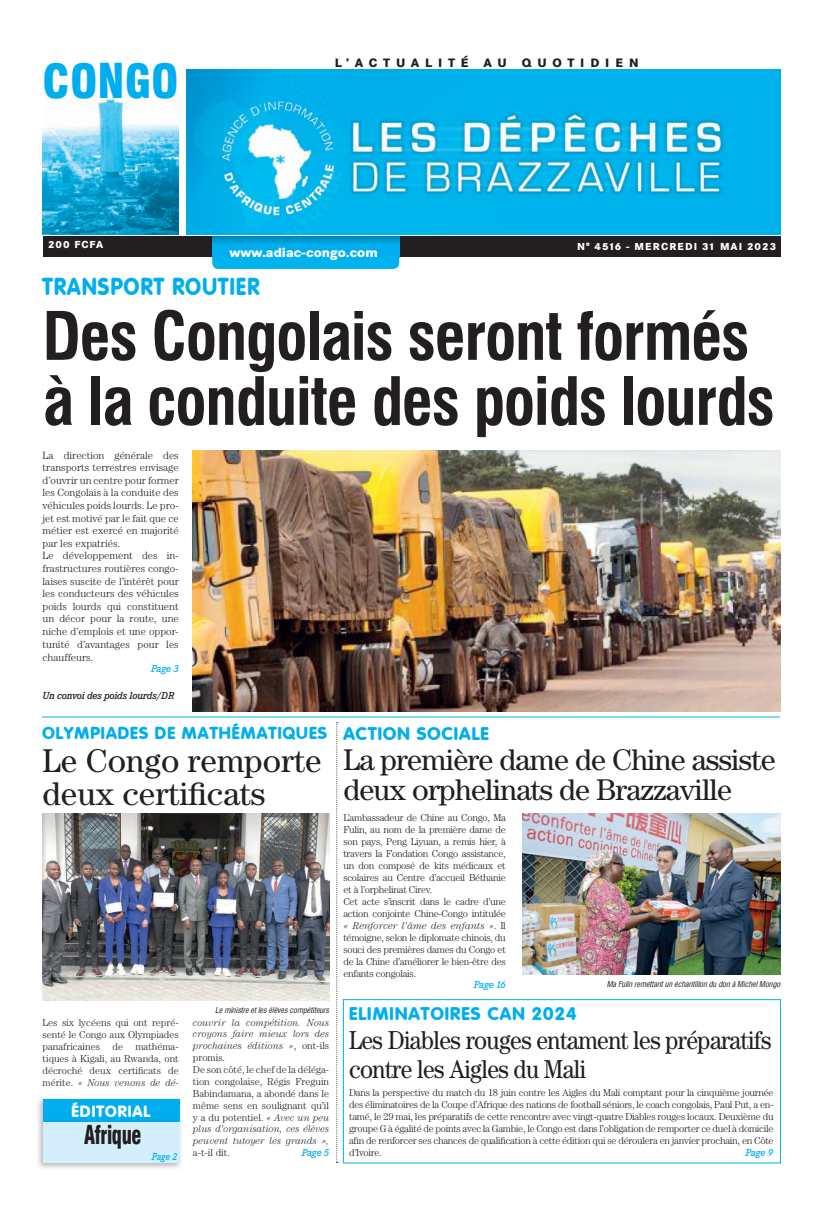
<style>
.page{position:relative;width:823px;height:1205px;background:#fff}
.page>*{position:absolute;margin:0;border:0;box-sizing:border-box;transform-origin:0 0}
.t1{font:700 65px/65px "Corporate Condensed";letter-spacing:-.02em;color:#231f20}
.t2{font:900 46px "Corporate Condensed";color:#00aeef}
.t3{font:33px/33px "Century";color:#231f20}
.t4{font:30px/30px "Century";letter-spacing:-.025em;color:#231f20}
.t5{font:26px/29px "Century";letter-spacing:-.025em;color:#231f20;scale:.9 1}
.t6{font:900 25px "Corporate Condensed";letter-spacing:-.025em;color:#231f20;scale:.8 1}
.t7{font:800 24px "Corporate Rounded";letter-spacing:.06em;color:#00aeef;scale:.89 1}
.t8{font:800 18px "Corporate Rounded";letter-spacing:.06em;color:#00aeef}
.t9{font:800 17px "Corporate Rounded";letter-spacing:.06em;color:#00aeef}
.t10{font:800 16px "Corporate Rounded";letter-spacing:.06em;color:#fff}
.t11{font:800 13px "Corporate SBQ";color:#fff}
.t12{font:800 12px "Corporate SBQ";letter-spacing:.485em;color:#231f20}
.t13{font:300 10.5px/12.6px "Century";color:#231f20}
.t14{font:300 10px/12px "Century";letter-spacing:-.025em;color:#231f20;text-align:justify}
.t15{font:300 10px/12px "Century";color:#231f20}
.t16{font:italic 300 10px/11px "Century";color:#231f20;scale:.95 1}
.t17{font:800 10px "Corporate SBQ";letter-spacing:.1em;color:#fff}
.t18{font:italic 500 10px "Corporate EBQ";letter-spacing:-.025em;color:#231f20}
.t19{font:italic 500 10px "Corporate EBQ";letter-spacing:-.025em;color:#00aeef}
.t20{font:italic 500 10px "Corporate EBQ";letter-spacing:-.025em;color:#00aeef;scale:.89 1}
.t21{font:italic 8px "Corporate Condensed";color:#231f20}
.s1{font-style:italic}
</style>
<div class="page">
<img style="left:43px;top:98px;width:136px;height:137px">
<img style="left:186px;top:69px;width:594px;height:166px">
<div style="left:43px;top:236px;width:737px;height:21px;background:#231f20"></div>
<div style="left:212px;top:257px;width:187px;height:12px;background:#00b3ef"></div>
<svg style="left:212px;top:236px;width:187px;height:21px;background:#00a4e1"></svg>
<img style="left:38px;top:1098px;width:143px;height:71px">
<div style="left:43px;top:1099px;width:136px;height:23px;background:#00aeef"></div>
<img style="left:38px;top:1118px;width:143px;height:11px">
<img style="left:43px;top:1118px;width:136px;height:4px">
<div style="left:43px;top:1122px;width:136px;height:40px;background:#d4effb"></div>
<hr style="left:342px;top:999px;width:438px;height:1px;background:#00aeef">
<img style="left:193px;top:450px;width:587px;height:261px">
<img style="left:522px;top:813px;width:258px;height:162px">
<img style="left:43px;top:813px;width:286px;height:187px">
<hr style="left:342px;top:1162px;width:438px;height:1px;background:#00aeef">
<hr style="left:342px;top:999px;width:1px;height:163px;background:#00aeef">
<hr style="left:779px;top:999px;width:1px;height:164px;background:#00aeef">
<svg style="left:336px;top:722px;width:1px;height:441px"></svg>
<hr style="left:42px;top:716px;width:737px;height:1px;background:#00aeef">
<h2 class="t2" style="left:43px;top:54px;width:137px">CONGO</h2>
<p class="t12" style="left:334px;top:55px;width:305px">L’ACTUALITÉ AU QUOTIDIEN</p>
<p class="t17" style="left:48px;top:238px;width:57px">200 FCFA</p>
<p class="t17" style="left:576px;top:240px;width:200px">N° 4516 - MERCREDI 31 MAI 2023</p>
<h3 class="t11" style="left:229px;top:245px;width:150px">www.adiac-congo.com</h3>
<h3 class="t7" style="left:43px;top:272px;width:245px">TRANSPORT ROUTIER</h3>
<h1 class="t1" style="left:43px;top:304px;width:733px">Des Congolais seront formés à la conduite des poids lourds</h1>
<p class="t13" style="left:43px;top:448px;width:138px">La direction générale des transports terrestres envisage d’ouvrir un centre pour former les Congolais à la conduite des véhicules poids lourds. Le pro&shy;jet est motivé par le fait que ce métier est exercé en majorité par les expatriés.<br>Le développement des in&shy;frastructures routières congo&shy;laises suscite de l’intérêt pour les conducteurs des véhicules poids lourds qui constituent un décor pour la route, une niche d’emplois et une oppor&shy;tunité d’avantages pour les chauffeurs.</p>
<p class="t19" style="left:151px;top:662px;width:29px">Page 3</p>
<p class="t18" style="left:43px;top:690px;width:133px">Un convoi des poids lourds/DR</p>
<h3 class="t8" style="left:343px;top:723px;width:147px">ACTION SOCIALE</h3>
<h3 class="t4" style="left:343px;top:744px;width:433px">La première dame de Chine assiste deux orphelinats de Brazzaville</h3>
<p class="t14" style="left:343px;top:811px;width:164px;text-align:left">L’ambassadeur de Chine au Congo, Ma Fulin, au nom de la première dame de son pays, Peng Liyuan, a remis hier, à travers la Fondation Congo assistance, un don composé de kits médicaux et scolaires au Centre d’accueil Béthanie et à l’orphelinat Cirev.<br>Cet acte s’inscrit dans le cadre d’une action conjointe Chine-Congo intitulée <span class="s1">« Renforcer l’âme des enfants »</span>. Il témoigne, selon le diplomate chinois, du souci des premières dames du Congo et de la Chine d’améliorer le bien-être des enfants congolais.</p>
<p class="t19" style="left:473px;top:978px;width:33px">Page 16</p>
<h3 class="t9" style="left:43px;top:723px;width:286px">OLYMPIADES DE MATHÉMATIQUES</h3>
<h3 class="t3" style="left:43px;top:743px;width:280px">Le Congo remporte deux certificats</h3>
<p class="t21" style="left:606px;top:979px;width:175px">Ma Fulin remettant un échantillon du don à Michel Mongo</p>
<p class="t21" style="left:215px;top:1005px;width:115px">Le ministre et les élèves compétiteurs</p>
<h3 class="t8" style="left:349px;top:1003px;width:229px">ELIMINATOIRES CAN 2024</h3>
<h3 class="t5" style="left:349px;top:1025px;width:470px">Les Diables rouges entament les préparatifs contre les Aigles du Mali</h3>
<p class="t14" style="left:349px;top:1086px;width:426px">Dans la perspective du match du 18 juin contre les Aigles du Mali comptant pour la cinquième journée des éliminatoires de la Coupe d’Afrique des nations de football séniors, le coach congolais, Paul Put, a en&shy;tamé, le 29 mai, les préparatifs de cette rencontre avec vingt-quatre Diables rouges locaux. Deuxième du groupe G à égalité de points avec la Gambie, le Congo est dans l’obligation de remporter ce duel à domicile afin de renforcer ses chances de qualification à cette édition qui se déroulera en janvier prochain, en Côte d’Ivoire.</p>
<p class="t14" style="left:43px;top:1016px;width:138px">Les six lycéens qui ont repré&shy;senté le Congo aux Olympiades panafricaines de mathéma&shy;tiques à Kigali, au Rwanda, ont décroché deux certificats de mérite. <span class="s1">« Nous venons de dé-</span></p>
<p class="t16" style="left:193px;top:1017px;width:145px">couvrir la compétition. Nous croyons faire mieux lors des</p>
<p class="t15" style="left:193px;top:1039px;width:138px"><span class="s1">prochaines éditions »</span>, ont-ils promis.<br>De son côté, le chef de la déléga&shy;tion congolaise, Régis Freguin<br>Babindamana, a abondé dans le même sens en soulignant qu’il y a du potentiel. <span class="s1">« Avec un peu</span></p>
<p class="t16" style="left:193px;top:1122px;width:145px;line-height:12px">plus d’organisation, ces élèves peuvent tutoyer les grands »,</p>
<p class="t14" style="left:193px;top:1146px;width:38px">a-t-il dit.</p>
<p class="t19" style="left:301px;top:1146px;width:29px">Page 5</p>
<h3 class="t10" style="left:72px;top:1102px;width:80px">ÉDITORIAL</h3>
<h3 class="t6" style="left:84px;top:1120px;width:73px">Afrique</h3>
<p class="t19" style="left:745px;top:1146px;width:29px">Page 9</p>
<p class="t20" style="left:152px;top:1150px;width:30px">Page 2</p>
</div>
